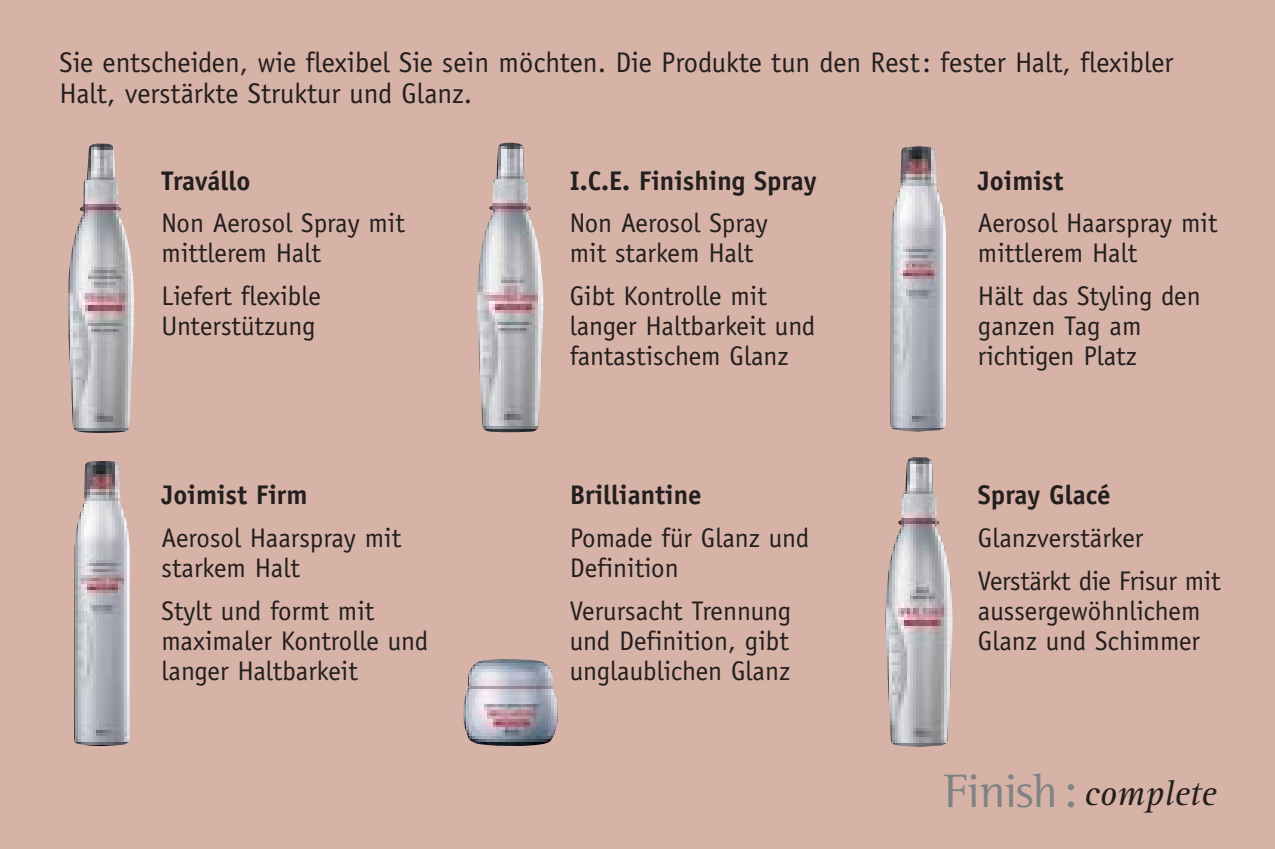
<style>
.page{position:relative;width:1275px;height:849px;background:#d7b3a7}
.page>*{position:absolute;margin:0;border:0;box-sizing:border-box;transform-origin:0 0}
.t1{font:italic 36px "Rotis Serif";color:#231f1f}
.t2{font:28.5px/31.5px "Officina Sans";color:#231f1f}
.t3{font:27px/30px "Officina Sans";color:#231f1f}
.t4{font:700 27px "Officina Sans";color:#231f1f}
.s1{font-family:"Rotis Semi Serif";font-style:normal;font-size:48px;color:#808284}
</style>
<div class="page">
<img style="left:67px;top:143px;width:67px;height:290px">
<img style="left:477px;top:142px;width:66px;height:291px">
<img style="left:74px;top:461px;width:56px;height:285px">
<img style="left:463px;top:660px;width:95px;height:86px">
<img style="left:891px;top:146px;width:55px;height:285px">
<img style="left:886px;top:457px;width:67px;height:290px">
<p class="t2" style="left:60px;top:49px;width:1116px">Sie entscheiden, wie flexibel Sie sein möchten. Die Produkte tun den Rest: fester Halt, flexibler<br>Halt, verstärkte Struktur und Glanz.</p>
<p class="t4" style="left:162px;top:170px;width:90px">Travállo</p>
<p class="t3" style="left:162px;top:210px;width:245px">Non Aerosol Spray mit mittlerem Halt</p>
<p class="t3" style="left:162px;top:283px;width:161px">Liefert flexible<br>Unterstützung</p>
<p class="t4" style="left:162px;top:485px;width:147px">Joimist Firm</p>
<p class="t3" style="left:162px;top:525px;width:241px">Aerosol Haarspray mit starkem Halt</p>
<p class="t3" style="left:162px;top:598px;width:268px">Stylt und formt mit maximaler Kontrolle und langer Haltbarkeit</p>
<p class="t4" style="left:570px;top:170px;width:248px">I.C.E. Finishing Spray</p>
<p class="t3" style="left:570px;top:210px;width:200px">Non Aerosol Spray mit starkem Halt</p>
<p class="t3" style="left:570px;top:283px;width:247px">Gibt Kontrolle mit langer Haltbarkeit und fantastischem Glanz</p>
<p class="t4" style="left:570px;top:485px;width:133px">Brilliantine</p>
<p class="t3" style="left:570px;top:525px;width:241px">Pomade für Glanz und<br>Definition</p>
<p class="t3" style="left:570px;top:598px;width:223px;text-align:justify">Verursacht Trennung und Definition, gibt unglaublichen Glanz</p>
<p class="t4" style="left:978px;top:170px;width:87px">Joimist</p>
<p class="t3" style="left:978px;top:210px;width:241px">Aerosol Haarspray mit mittlerem Halt</p>
<p class="t3" style="left:978px;top:283px;width:224px">Hält das Styling den ganzen Tag am richtigen Platz</p>
<p class="t4" style="left:978px;top:485px;width:134px">Spray Glacé</p>
<p class="t3" style="left:978px;top:519px;width:244px;line-height:42.9px">Glanzverstärker<br>Verstärkt die Frisur mit</p>
<p class="t3" style="left:978px;top:598px;width:224px">aussergewöhnlichem<br>Glanz und Schimmer</p>
<h1 class="t1" style="left:944px;top:780px;width:274px"><span class="s1">Finish:</span> complete</h1>
</div>
